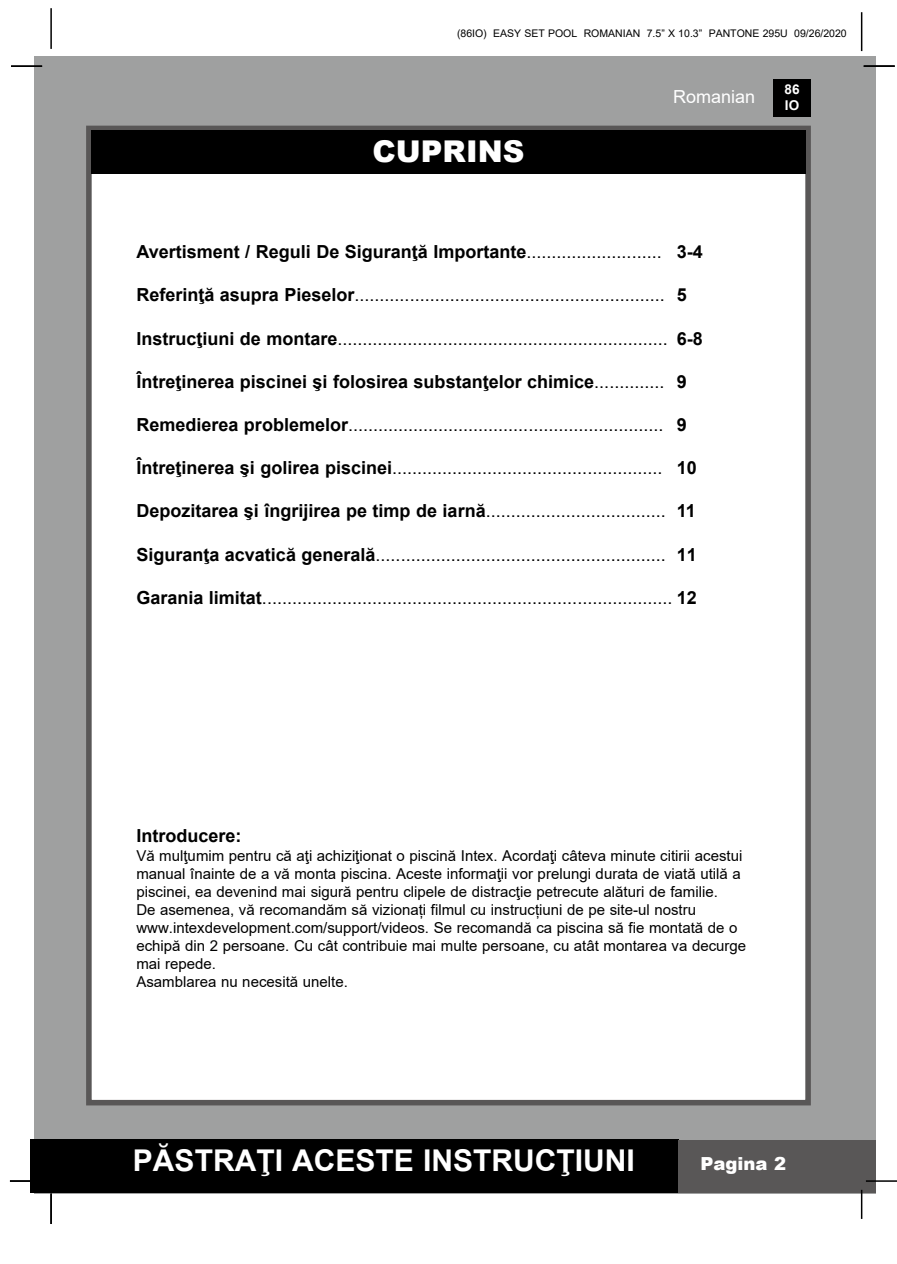
<style>
.page{position:relative;width:897px;height:1264px;background:#fff}
.page>*{position:absolute;margin:0;border:0;box-sizing:border-box;transform-origin:0 0}
.t1{font:700 30px "Arial";color:#fff}
.t2{font:900 30px "Arial";color:#fff}
.t3{font:18px "Arial";color:#000}
.t4{font:700 18px "Arial";color:#000}
.t5{font:18px "Arial";color:#fff}
.t6{font:900 18px "Arial";color:#fff}
.t7{font:15px/18px "Arial";color:#000}
.t8{font:700 13.5px/16.2px "Arial";color:#fff}
.t9{font:10.5px "Arial";color:#000}
.s1{font-weight:400}
.s2{font-weight:700}
</style>
<div class="page">
<div style="left:34px;top:56px;width:841px;height:1137px;background:#9fa0a0"></div>
<div style="left:773px;top:79px;width:37px;height:38px;background:#000"></div>
<hr style="left:50px;top:8px;width:2px;height:41px;background:#000">
<hr style="left:860px;top:12px;width:2px;height:39px;background:#000">
<div style="left:30px;top:1140px;width:648px;height:53px;background:#000"></div>
<div style="left:678px;top:1140px;width:197px;height:53px;background:#595757"></div>
<hr style="left:865px;top:1180px;width:31px;height:1px;background:#000">
<hr style="left:860px;top:1189px;width:2px;height:30px;background:#000">
<div style="left:86px;top:126px;width:724px;height:979px;background:#fff;border:6px solid #595757"></div>
<div style="left:91px;top:130px;width:715px;height:44px;background:#000"></div>
<hr style="left:863px;top:65px;width:31px;height:2px;background:#000">
<hr style="left:50px;top:1193px;width:2px;height:31px;background:#000">
<hr style="left:10px;top:1180px;width:31px;height:1px;background:#000">
<hr style="left:11px;top:65px;width:31px;height:2px;background:#000">
<p class="t9" style="left:457px;top:26px;width:391px">(86IO) EASY SET POOL ROMANIAN 7.5” X 10.3” PANTONE 295U 09/26/2020</p>
<h1 class="t2" style="left:372px;top:129px;width:153px">CUPRINS</h1>
<p class="t5" style="left:673px;top:84px;width:84px">Romanian</p>
<p class="t8" style="left:784px;top:81px;width:17px">86<br>IO</p>
<p class="t4" style="left:136px;top:239px;width:568px">Avertisment / Reguli De Siguranţă Importante<span class="s1">...........................</span> 3-4</p>
<p class="t3" style="left:136px;top:283px;width:552px"><span class="s2">Referinţă asupra Pieselor</span>.............................................................. <span class="s2">5</span></p>
<p class="t3" style="left:136px;top:326px;width:568px"><span class="s2">Instrucţiuni de montare</span>.................................................................. <span class="s2">6-8</span></p>
<p class="t4" style="left:136px;top:369px;width:552px">Întreţinerea piscinei şi folosirea substanţelor chimice<span class="s1">..............</span> 9</p>
<p class="t3" style="left:136px;top:412px;width:552px"><span class="s2">Remedierea problemelor</span>............................................................... <span class="s2">9</span></p>
<p class="t3" style="left:136px;top:455px;width:562px"><span class="s2">Întreţinerea şi golirea piscinei</span>...................................................... <span class="s2">10</span></p>
<p class="t4" style="left:136px;top:498px;width:561px">Depozitarea şi îngrijirea pe timp de iarnă<span class="s1">....................................</span> 11</p>
<p class="t3" style="left:136px;top:542px;width:562px"><span class="s2">Siguranţa acvatică generală</span>.......................................................... <span class="s2">11</span></p>
<p class="t3" style="left:136px;top:585px;width:562px"><span class="s2">Garania limitat</span>.................................................................................. <span class="s2">12</span></p>
<p class="t4" style="left:136px;top:822px;width:107px">Introducere:</p>
<p class="t7" style="left:136px;top:846px;width:611px">Vă mulţumim pentru că aţi achiziţionat o piscină Intex. Acordaţi câteva minute citirii acestui manual înainte de a vă monta piscina. Aceste informaţii vor prelungi durata de viată utilă a piscinei, ea devenind mai sigură pentru clipele de distracţie petrecute alături de familie.<br>De asemenea, vă recomandăm să vizionați filmul cu instrucțiuni de pe site-ul nostru www.intexdevelopment.com/support/videos. Se recomandă ca piscina să fie montată de o echipă din 2 persoane. Cu cât contribuie mai multe persoane, cu atât montarea va decurge mai repede.<br>Asamblarea nu necesită unelte.</p>
<h1 class="t1" style="left:133px;top:1139px;width:503px">PĂSTRAŢI ACESTE INSTRUCŢIUNI</h1>
<p class="t6" style="left:700px;top:1150px;width:87px">Pagina 2</p>
</div>
